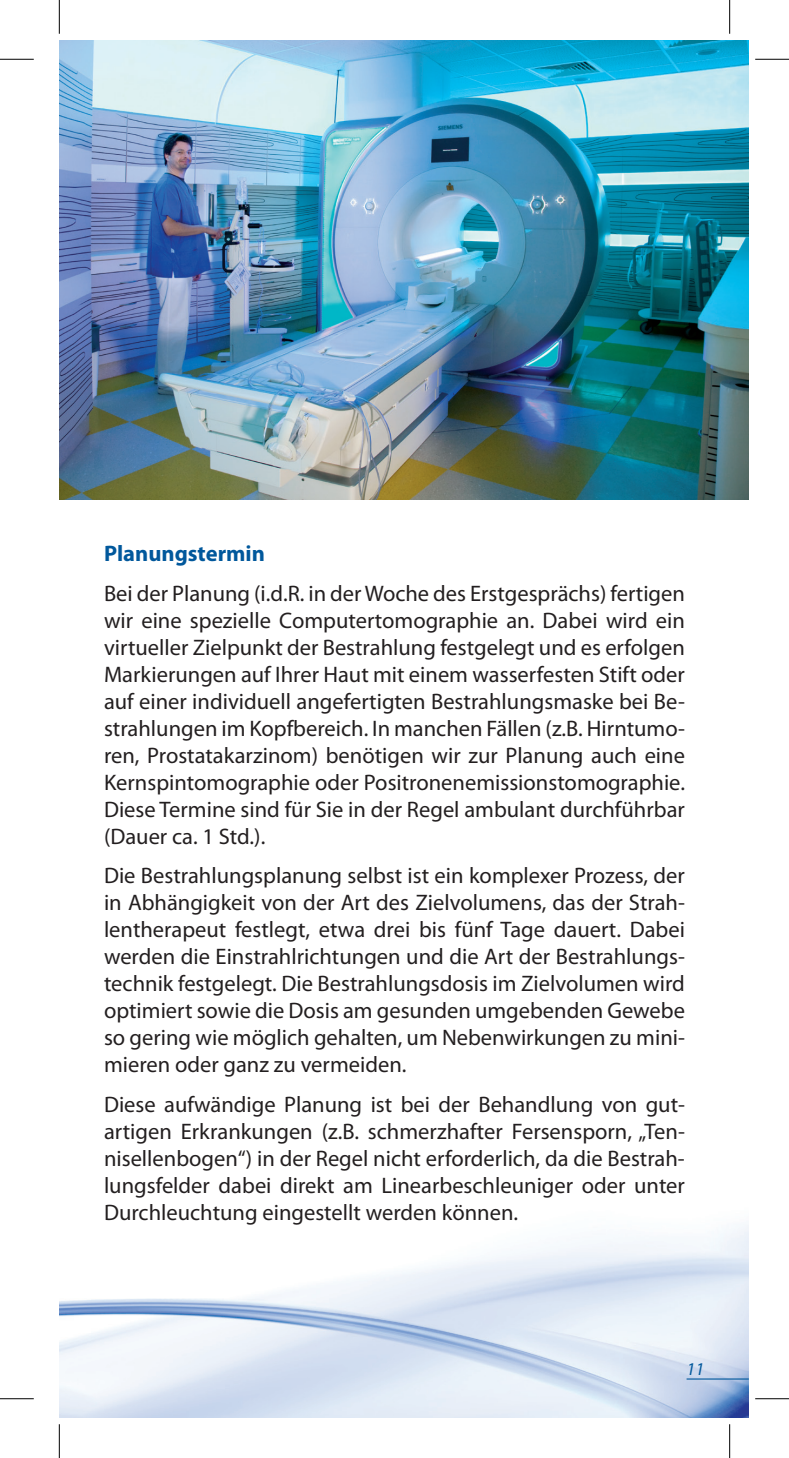
<style>
.page{position:relative;width:789px;height:1458px;background:#fff}
.page>*{position:absolute;margin:0;border:0;box-sizing:border-box;transform-origin:0 0}
.t1{font:22.5px/27px "Myriad Pro";color:#231f20;text-align:justify}
.t2{font:700 22.5px "Myriad Pro";color:#01589c}
.t3{font:italic 18px "Myriad Pro";color:#01589c}
</style>
<div class="page">
<img style="left:59px;top:1224px;width:689px;height:194px">
<hr style="left:686px;top:1378px;width:62px;height:1px;background:#01589c">
<img style="left:59px;top:40px;width:689px;height:459px">
<hr style="left:0;top:59px;width:34px;height:1px;background:#000">
<hr style="left:754px;top:59px;width:34px;height:1px;background:#000">
<hr style="left:0;top:1398px;width:34px;height:1px;background:#000">
<hr style="left:754px;top:1398px;width:34px;height:1px;background:#000">
<hr style="left:59px;top:0;width:1px;height:34px;background:#000">
<hr style="left:59px;top:1424px;width:1px;height:34px;background:#000">
<hr style="left:729px;top:0;width:1px;height:34px;background:#000">
<hr style="left:729px;top:1424px;width:1px;height:34px;background:#000">
<p class="t2" style="left:104px;top:539px;width:162px">Planungstermin</p>
<p class="t1" style="left:104px;top:579px;width:582px">Bei der Planung (i.d.R. in der Woche des Erstgesprächs) fertigen wir eine spezielle Computertomographie an. Dabei wird ein virtueller Zielpunkt der Bestrahlung festgelegt und es erfolgen Markierungen auf Ihrer Haut mit einem wasserfesten Stift oder auf einer individuell angefertigten Bestrahlungsmaske bei Be&shy;strahlungen im Kopfbereich. In manchen Fällen (z.B. Hirntumo&shy;ren, Prostatakarzinom) benötigen wir zur Planung auch eine Kernspintomographie oder Positronenemissionstomographie.<br>Diese Termine sind für Sie in der Regel ambulant durchführbar (Dauer ca. 1 Std.).</p>
<p class="t1" style="left:104px;top:862px;width:582px">Die Bestrahlungsplanung selbst ist ein komplexer Prozess, der in Abhängigkeit von der Art des Zielvolumens, das der Strah&shy;lentherapeut festlegt, etwa drei bis fünf Tage dauert. Dabei werden die Einstrahlrichtungen und die Art der Bestrahlungs&shy;technik festgelegt. Die Bestrahlungsdosis im Zielvolumen wird optimiert sowie die Dosis am gesunden umgebenden Gewebe so gering wie möglich gehalten, um Nebenwirkungen zu mini&shy;mieren oder ganz zu vermeiden.</p>
<p class="t1" style="left:104px;top:1091px;width:582px">Diese aufwändige Planung ist bei der Behandlung von gut&shy;artigen Erkrankungen (z.B. schmerzhafter Fersensporn, „Ten&shy;nisellenbogen“) in der Regel nicht erforderlich, da die Bestrah&shy;lungsfelder dabei direkt am Linearbeschleuniger oder unter Durchleuchtung eingestellt werden können.</p>
<p class="t3" style="left:686px;top:1358px;width:19px">11</p>
</div>
